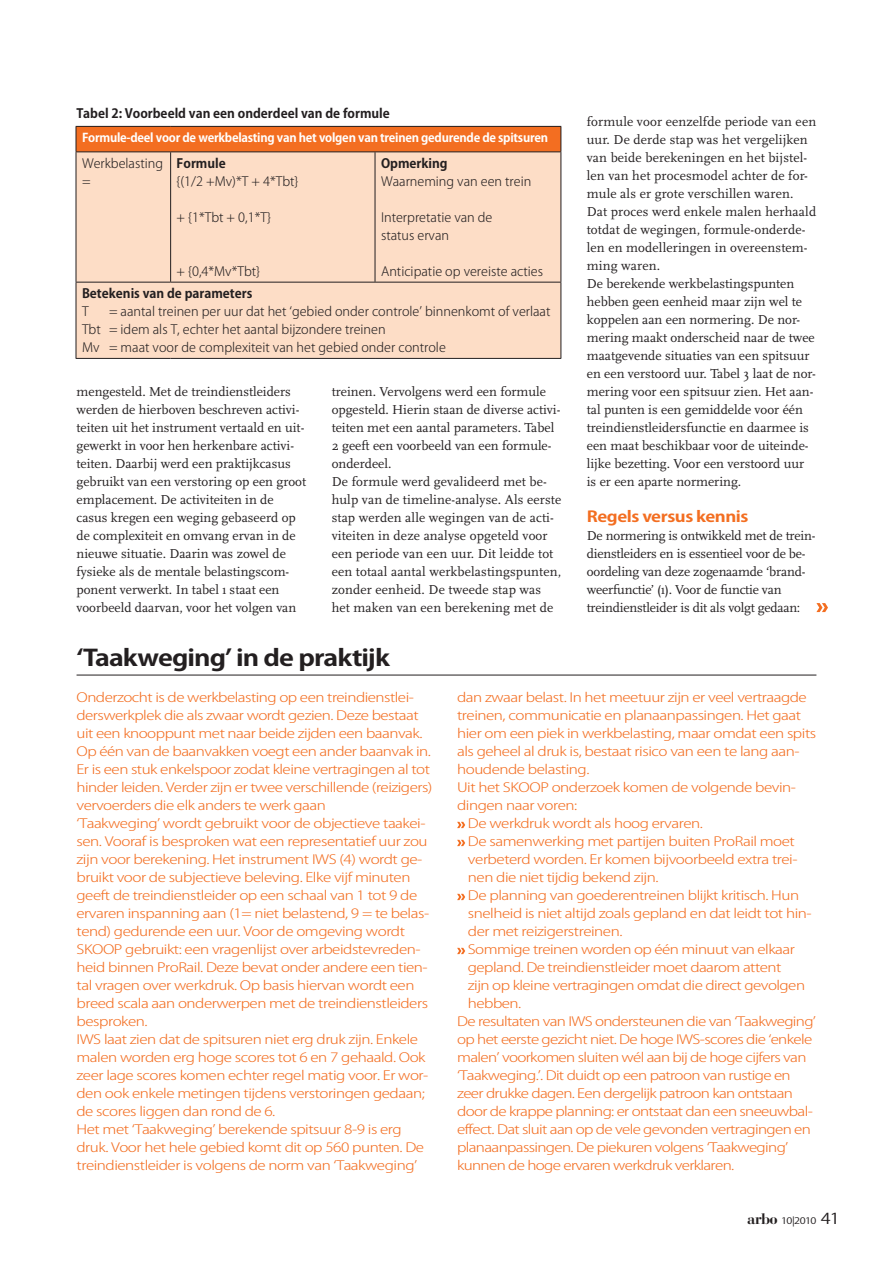
<style>
.page{position:relative;width:893px;height:1263px;background:#fff}
.page>*{position:absolute;margin:0;border:0;box-sizing:border-box;transform-origin:0 0}
.t1{font:700 22.5px "Koz Go Pro";letter-spacing:-.035em;color:#231f20;scale:1.2 1}
.t2{font:700 15px "Koz Go Pro";letter-spacing:-.025em;color:#f36e21;scale:1.2 1}
.t3{font:13.5px/18px "Scala OT";color:#231f20}
.t4{font:300 12.75px/18px "Koz Go Pro";letter-spacing:-.03em;color:#f36e21;scale:1.2 1}
.t5{font:300 12.75px/18px "Koz Go Pro";color:#231f20}
.t6{font:700 12.75px/18px "Koz Go Pro";color:#231f20}
.t7{font:700 12px "Koz Go Pro";letter-spacing:-.02em;color:#fff}
.t8{font:9px "Koz Go Pro";letter-spacing:-.05em;color:#231f20;scale:1.2 1}
.s1{font-weight:700}
.s2{font-weight:300}
.s3{font-family:"Bauer Bodoni Std";font-weight:700;font-size:15px}
.s4{font-size:15px}
</style>
<div class="page">
<svg style="left:816px;top:603px;width:12px;height:9px"></svg>
<hr style="left:77px;top:675px;width:739px;height:1px;background:#231f20">
<svg style="left:457px;top:822px;width:8px;height:6px"></svg>
<svg style="left:457px;top:840px;width:8px;height:6px"></svg>
<svg style="left:457px;top:894px;width:8px;height:6px"></svg>
<svg style="left:457px;top:948px;width:8px;height:6px"></svg>
<div style="left:76px;top:126px;width:485px;height:26px;background:#f36e21"></div>
<div style="left:77px;top:152px;width:484px;height:206px;background:#fdddc6"></div>
<hr style="left:76px;top:126px;width:95px;height:1px;background:#231f20">
<svg style="left:76px;top:127px;width:1px;height:24px"></svg>
<hr style="left:171px;top:126px;width:204px;height:1px;background:#231f20">
<hr style="left:375px;top:126px;width:186px;height:1px;background:#231f20">
<svg style="left:561px;top:127px;width:1px;height:24px"></svg>
<hr style="left:76px;top:151px;width:95px;height:1px;background:#231f20">
<hr style="left:76px;top:152px;width:1px;height:130px;background:#231f20">
<hr style="left:171px;top:151px;width:204px;height:1px;background:#231f20">
<hr style="left:170px;top:152px;width:1px;height:130px;background:#231f20">
<hr style="left:375px;top:151px;width:186px;height:1px;background:#231f20">
<hr style="left:375px;top:152px;width:1px;height:130px;background:#231f20">
<hr style="left:561px;top:152px;width:1px;height:130px;background:#231f20">
<hr style="left:76px;top:282px;width:95px;height:1px;background:#231f20">
<hr style="left:76px;top:282px;width:1px;height:76px;background:#231f20">
<hr style="left:171px;top:282px;width:204px;height:1px;background:#231f20">
<hr style="left:375px;top:282px;width:186px;height:1px;background:#231f20">
<hr style="left:561px;top:282px;width:1px;height:76px;background:#231f20">
<hr style="left:76px;top:358px;width:95px;height:1px;background:#231f20">
<hr style="left:171px;top:358px;width:204px;height:1px;background:#231f20">
<hr style="left:375px;top:358px;width:186px;height:1px;background:#231f20">
<p class="t6" style="left:77px;top:105px;width:315px">Tabel 2: Voorbeeld van een onderdeel van de formule</p>
<p class="t7" style="left:82px;top:130px;width:468px">Formule-deel voor de werkbelasting van het volgen van treinen gedurende de spitsuren</p>
<p class="t5" style="left:82px;top:154px;width:83px">Werkbelasting =</p>
<p class="t5" style="left:177px;top:155px;width:123px"><span class="s1">Formule<br></span>{(1/2 +Mv)*T + 4*Tbt}</p>
<p class="t5" style="left:177px;top:209px;width:96px">+ {1*Tbt + 0,1*T}</p>
<p class="t5" style="left:381px;top:155px;width:152px"><span class="s1">Opmerking<br></span>Waarneming van een trein</p>
<p class="t5" style="left:381px;top:209px;width:113px">Interpretatie van de status ervan</p>
<p class="t5" style="left:381px;top:263px;width:164px">Anticipatie op vereiste acties</p>
<p class="t5" style="left:177px;top:263px;width:85px">+ {0,4*Mv*Tbt}</p>
<p class="t6" style="left:82px;top:286px;width:172px">Betekenis van de parameters<br><span class="s2">T</span></p>
<p class="t5" style="left:82px;top:303px;width:470px;text-indent:27px">= aantal treinen per uur dat het ‘gebied onder controle’ binnenkomt of verlaat<br>Tbt = idem als T, echter het aantal bijzondere treinen<br>Mv = maat voor de complexiteit van het gebied onder controle</p>
<p class="t3" style="left:77px;top:383px;width:231px">mengesteld. Met de treindienstleiders werden de hierboven beschreven activi&shy;teiten uit het instrument vertaald en uit&shy;gewerkt in voor hen herkenbare activi&shy;teiten. Daarbij werd een praktijkcasus gebruikt van een verstoring op een groot emplacement. De activiteiten in de casus kregen een weging gebaseerd op de complexiteit en omvang ervan in de nieuwe situatie. Daarin was zowel de fysieke als de mentale belastingscom&shy;ponent verwerkt. In tabel 1 staat een voorbeeld daarvan, voor het volgen van</p>
<p class="t3" style="left:332px;top:383px;width:231px">treinen. Vervolgens werd een formule opgesteld. Hierin staan de diverse activi&shy;teiten met een aantal parameters. Tabel 2 geeft een voorbeeld van een formule&shy;onderdeel.<br>De formule werd gevalideerd met be&shy;hulp van de timeline-analyse. Als eerste stap werden alle wegingen van de acti&shy;viteiten in deze analyse opgeteld voor een periode van een uur. Dit leidde tot een totaal aantal werkbelastingspunten, zonder eenheid. De tweede stap was het maken van een berekening met de</p>
<p class="t3" style="left:587px;top:113px;width:231px">formule voor eenzelfde periode van een uur. De derde stap was het vergelijken van beide berekeningen en het bijstel&shy;len van het procesmodel achter de for&shy;mule als er grote verschillen waren.<br>Dat proces werd enkele malen herhaald totdat de wegingen, formule-onderde&shy;len en modelleringen in overeenstem&shy;ming waren.<br>De berekende werkbelastingspunten hebben geen eenheid maar zijn wel te koppelen aan een normering. De nor&shy;mering maakt onderscheid naar de twee maatgevende situaties van een spitsuur en een verstoord uur. Tabel 3 laat de nor&shy;mering voor een spitsuur zien. Het aan&shy;tal punten is een gemiddelde voor één treindienstleidersfunctie en daarmee is een maat beschikbaar voor de uiteinde&shy;lijke bezetting. Voor een verstoord uur is er een aparte normering.</p>
<p class="t2" style="left:587px;top:507px;width:136px">Regels versus kennis</p>
<p class="t3" style="left:587px;top:527px;width:230px">De normering is ontwikkeld met de trein&shy;dienstleiders en is essentieel voor de be&shy;oordeling van deze zogenaamde ‘brand&shy;weerfunctie’ (1). Voor de functie van treindienstleider is dit als volgt gedaan:</p>
<p class="t1" style="left:77px;top:643px;width:263px">‘Taakweging’ in de praktijk</p>
<p class="t4" style="left:77px;top:688px;width:298px">Onderzocht is de werkbelasting op een treindienstlei&shy;derswerkplek die als zwaar wordt gezien. Deze bestaat uit een knooppunt met naar beide zijden een baanvak.<br>Op één van de baanvakken voegt een ander baanvak in.<br>Er is een stuk enkelspoor zodat kleine vertragingen al tot hinder leiden. Verder zijn er twee verschillende (reizigers) vervoerders die elk anders te werk gaan<br>‘Taakweging’ wordt gebruikt voor de objectieve taakei&shy;sen. Vooraf is besproken wat een representatief uur zou zijn voor berekening. Het instrument IWS (4) wordt ge&shy;bruikt voor de subjectieve beleving. Elke vijf minuten geeft de treindienstleider op een schaal van 1 tot 9 de ervaren inspanning aan (1= niet belastend, 9 = te belas&shy;tend) gedurende een uur. Voor de omgeving wordt SKOOP gebruikt: een vragenlijst over arbeidstevreden&shy;heid binnen ProRail. Deze bevat onder andere een tien&shy;tal vragen over werkdruk. Op basis hiervan wordt een breed scala aan onderwerpen met de treindienstleiders besproken.<br>IWS laat zien dat de spitsuren niet erg druk zijn. Enkele malen worden erg hoge scores tot 6 en 7 gehaald. Ook zeer lage scores komen echter regel matig voor. Er wor&shy;den ook enkele metingen tijdens verstoringen gedaan; de scores liggen dan rond de 6.<br>Het met ‘Taakweging’ berekende spitsuur 8-9 is erg druk. Voor het hele gebied komt dit op 560 punten. De treindienstleider is volgens de norm van ‘Taakweging’</p>
<p class="t4" style="left:457px;top:688px;width:293px">dan zwaar belast. In het meetuur zijn er veel vertraagde</p>
<p class="t4" style="left:457px;top:707px;width:288px">treinen, communicatie en planaanpassingen. Het gaat</p>
<p class="t4" style="left:457px;top:725px;width:301px">hier om een piek in werkbelasting, maar omdat een spits</p>
<p class="t4" style="left:457px;top:743px;width:287px">als geheel al druk is, bestaat risico van een te lang aan-</p>
<p class="t4" style="left:457px;top:761px;width:112px">houdende belasting.</p>
<p class="t4" style="left:457px;top:779px;width:284px">Uit het SKOOP onderzoek komen de volgende bevin-</p>
<p class="t4" style="left:457px;top:797px;width:102px">dingen naar voren:</p>
<p class="t4" style="left:468px;top:814px;width:197px">De werkdruk wordt als hoog ervaren.</p>
<p class="t4" style="left:468px;top:832px;width:274px">De samenwerking met partijen buiten ProRail moet</p>
<p class="t4" style="left:468px;top:850px;width:276px">verbeterd worden. Er komen bijvoorbeeld extra trei-</p>
<p class="t4" style="left:468px;top:868px;width:160px">nen die niet tijdig bekend zijn.</p>
<p class="t4" style="left:468px;top:886px;width:278px">De planning van goederentreinen blijkt kritisch. Hun</p>
<p class="t4" style="left:468px;top:904px;width:288px">snelheid is niet altijd zoals gepland en dat leidt tot hin-</p>
<p class="t4" style="left:468px;top:922px;width:130px">der met reizigerstreinen.</p>
<p class="t4" style="left:468px;top:940px;width:274px">Sommige treinen worden op één minuut van elkaar</p>
<p class="t4" style="left:468px;top:958px;width:263px">gepland. De treindienstleider moet daarom attent</p>
<p class="t4" style="left:468px;top:976px;width:282px">zijn op kleine vertragingen omdat die direct gevolgen</p>
<p class="t4" style="left:468px;top:994px;width:46px">hebben.</p>
<p class="t4" style="left:457px;top:1012px;width:301px">De resultaten van IWS ondersteunen die van ‘Taakweging’</p>
<p class="t4" style="left:457px;top:1030px;width:297px">op het eerste gezicht niet. De hoge IWS-scores die ‘enkele</p>
<p class="t4" style="left:457px;top:1048px;width:293px">malen’ voorkomen sluiten wél aan bij de hoge cijfers van</p>
<p class="t4" style="left:457px;top:1066px;width:279px">‘Taakweging.’. Dit duidt op een patroon van rustige en</p>
<p class="t4" style="left:457px;top:1084px;width:281px">zeer drukke dagen. Een dergelijk patroon kan ontstaan</p>
<p class="t4" style="left:457px;top:1102px;width:298px">door de krappe planning: er ontstaat dan een sneeuwbal-</p>
<p class="t4" style="left:457px;top:1120px;width:296px">effect. Dat sluit aan op de vele gevonden vertragingen en</p>
<p class="t4" style="left:457px;top:1138px;width:278px">planaanpassingen. De piekuren volgens ‘Taakweging’</p>
<p class="t4" style="left:457px;top:1156px;width:232px">kunnen de hoge ervaren werkdruk verklaren.</p>
<p class="t8" style="left:747px;top:1215px;width:79px"><span class="s3">arbo</span> 10|2010 <span class="s4">41</span></p>
</div>
